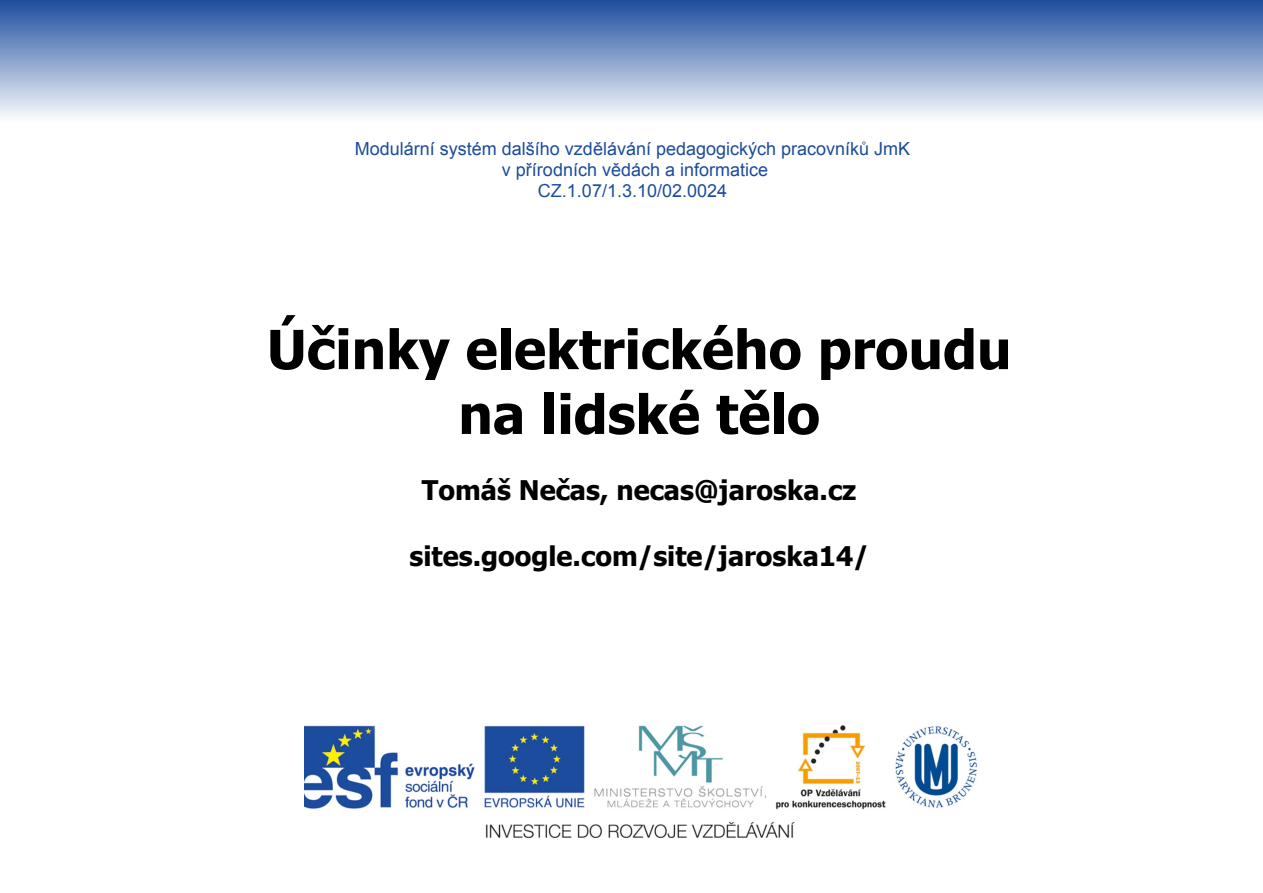
<style>
.page{position:relative;width:1263px;height:893px;background:#fff}
.page>*{position:absolute;margin:0;border:0;box-sizing:border-box;transform-origin:0 0}
.t1{font:700 54px/64.8px "Tahoma";color:#000;text-align:center}
.t2{font:700 27px "Tahoma";color:#000}
.t3{font:18px/21.3px "Arial";color:#1c4c9d;text-align:center}
</style>
<div class="page">
<div style="left:0;top:0;width:1263px;height:122px;background:linear-gradient(to bottom,#1d4d9e,#fbfcfd)"></div>
<img style="left:305px;top:725px;width:673px;height:113px">
<p class="t3" style="left:355px;top:138px;width:557px">Modulární systém dalšího vzdělávání pedagogických pracovníků JmK v přírodních vědách a informatice<br>CZ.1.07/1.3.10/02.0024</p>
<h1 class="t1" style="left:267px;top:314px;width:746px">Účinky elektrického proudu na lidské tělo</h1>
<h2 class="t2" style="left:422px;top:471px;width:436px">Tomáš Nečas, necas@jaroska.cz</h2>
<h2 class="t2" style="left:409px;top:537px;width:461px">sites.google.com/site/jaroska14/</h2>
</div>
